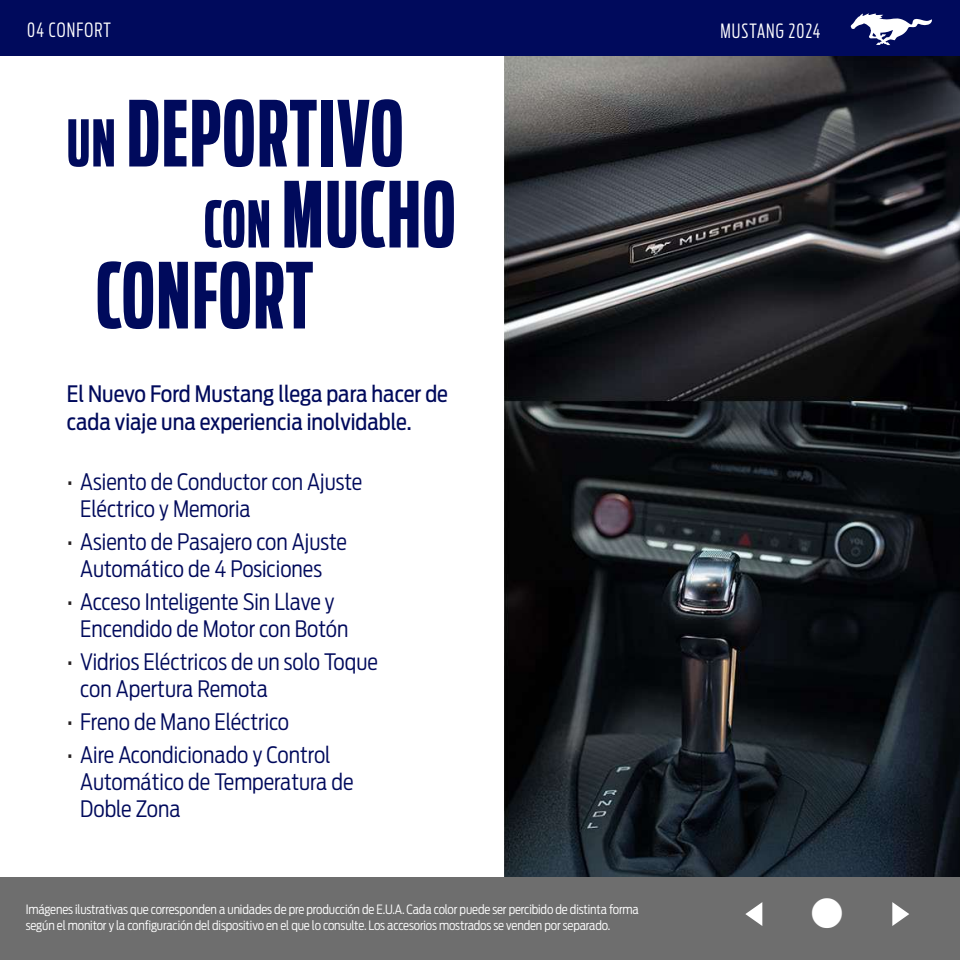
<style>
.page{position:relative;width:960px;height:960px;background:#fff}
.page>*{position:absolute;margin:0;border:0;box-sizing:border-box;transform-origin:0 0}
.t1{font:700 90px "Ford Antenna Comp";letter-spacing:.02em;color:#000a5c}
.t2{font:38.25px "Webdings";color:#fff;scale:1.42 1}
.t3{font:300 22.5px/27px "Ford Antenna Cond";color:#000a5c}
.t4{font:22.5px/28.5px "Ford Antenna Cond";color:#000a5c}
.t5{font:300 19.5px "Ford Antenna Extra Cond";letter-spacing:.06em;color:#fff}
.t6{font:300 12.75px/15.3px "Ford Antenna Cond";letter-spacing:-.01em;color:#fff}
.s1{font-size:63.75px}
.s2{color:#231f20}
</style>
<div class="page">
<img style="left:457px;top:56px;width:503px;height:822px">
<div style="left:0;top:878px;width:960px;height:82px;background:#6e6e6e"></div>
<div style="left:0;top:0;width:960px;height:56px;background:#000a5c"></div>
<svg style="left:851px;top:13px;width:81px;height:32px"></svg>
<p class="t5" style="left:27px;top:14px;width:85px">04 CONFORT</p>
<p class="t5" style="left:720px;top:15px;width:101px">MUSTANG 2024</p>
<h1 class="t1" style="left:67px;top:56px;width:338px"><span class="s1">UN</span> DEPORTIVO</h1>
<h1 class="t1" style="left:204px;top:137px;width:253px"><span class="s1">CON</span> MUCHO</h1>
<h1 class="t1" style="left:96px;top:218px;width:219px">CONFORT</h1>
<p class="t4" style="left:67px;top:376px;width:383px">El Nuevo Ford Mustang llega para hacer de cada viaje una experiencia inolvidable.</p>
<p class="t3" style="left:80px;top:466px;width:283px;text-indent:-14px"><span class="s2">•</span> Asiento de Conductor con Ajuste<br>Eléctrico y Memoria</p>
<p class="t3" style="left:67px;top:526px;width:282px;text-align:center"><span class="s2">•</span> Asiento de Pasajero con Ajuste<br>Automático de 4 Posiciones</p>
<p class="t3" style="left:80px;top:586px;width:270px;text-indent:-14px"><span class="s2">•</span> Acceso Inteligente Sin Llave y<br>Encendido de Motor con Botón</p>
<p class="t3" style="left:80px;top:646px;width:299px;text-indent:-14px"><span class="s2">•</span> Vidrios Eléctricos de un solo Toque con Apertura Remota</p>
<p class="t3" style="left:67px;top:706px;width:224px"><span class="s2">•</span> Freno de Mano Eléctrico</p>
<p class="t3" style="left:80px;top:739px;width:275px;text-indent:-14px"><span class="s2">•</span> Aire Acondicionado y Control<br>Automático de Temperatura de<br>Doble Zona</p>
<p class="t6" style="left:26px;top:901px;width:615px">Imágenes ilustrativas que corresponden a unidades de pre producción de E.U.A. Cada color puede ser percibido de distinta forma según el monitor y la configuración del dispositivo en el que lo consulte. Los accesorios mostrados se venden por separado.</p>
<h2 class="t2" style="left:732px;top:895px;width:138px">✓■ ✔</h2>
</div>
